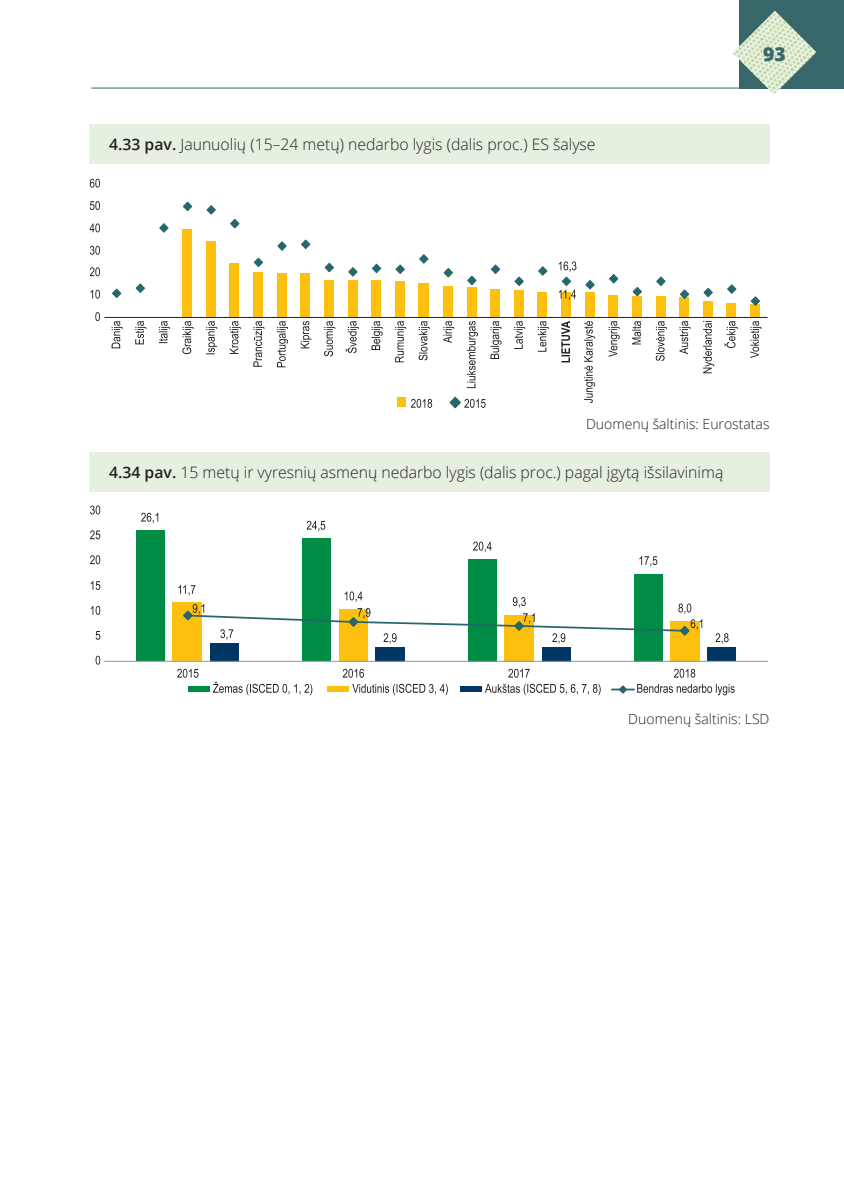
<style>
.page{position:relative;width:844px;height:1191px;background:#fff}
.page>*{position:absolute;margin:0;border:0;box-sizing:border-box;transform-origin:0 0}
.t1{font:800 19.25px "Open Sans";color:#38676b}
.t2{font:300 15.75px "Open Sans";color:#231f20}
.t3{font:300 14px "Open Sans";color:#231f20}
.s1{font-weight:600}
</style>
<div class="page">
<hr style="left:91px;top:88px;width:752px;height:1px;background:#38676b">
<div style="left:739px;top:0;width:104px;height:88px;background:#38676b"></div>
<img style="left:732px;top:11px;width:84px;height:83px">
<div style="left:89px;top:124px;width:680px;height:40px;background:#e5f0e1"></div>
<div style="left:182px;top:229px;width:10px;height:88px;background:#fec00f"></div>
<div style="left:206px;top:241px;width:9px;height:76px;background:#fec00f"></div>
<div style="left:230px;top:263px;width:9px;height:54px;background:#fec00f"></div>
<div style="left:253px;top:272px;width:9px;height:45px;background:#fec00f"></div>
<div style="left:277px;top:273px;width:9px;height:44px;background:#fec00f"></div>
<div style="left:300px;top:273px;width:10px;height:44px;background:#fec00f"></div>
<div style="left:324px;top:279px;width:9px;height:38px;background:#fec00f"></div>
<div style="left:348px;top:280px;width:9px;height:37px;background:#fec00f"></div>
<div style="left:371px;top:280px;width:9px;height:37px;background:#fec00f"></div>
<div style="left:395px;top:281px;width:9px;height:36px;background:#fec00f"></div>
<div style="left:418px;top:283px;width:11px;height:34px;background:#fec00f"></div>
<div style="left:443px;top:286px;width:9px;height:31px;background:#fec00f"></div>
<div style="left:466px;top:287px;width:10px;height:30px;background:#fec00f"></div>
<div style="left:490px;top:289px;width:9px;height:28px;background:#fec00f"></div>
<div style="left:514px;top:290px;width:9px;height:27px;background:#fec00f"></div>
<div style="left:537px;top:292px;width:10px;height:25px;background:#fec00f"></div>
<div style="left:561px;top:292px;width:9px;height:25px;background:#fec00f"></div>
<div style="left:585px;top:292px;width:9px;height:25px;background:#fec00f"></div>
<div style="left:608px;top:295px;width:9px;height:22px;background:#fec00f"></div>
<div style="left:632px;top:296px;width:9px;height:21px;background:#fec00f"></div>
<div style="left:655px;top:296px;width:10px;height:21px;background:#fec00f"></div>
<div style="left:679px;top:297px;width:9px;height:20px;background:#fec00f"></div>
<div style="left:703px;top:301px;width:9px;height:16px;background:#fec00f"></div>
<div style="left:726px;top:303px;width:9px;height:14px;background:#fec00f"></div>
<div style="left:750px;top:304px;width:9px;height:13px;background:#fec00f"></div>
<hr style="left:105px;top:317px;width:662px;height:1px;background:#231f20">
<svg style="left:112px;top:288px;width:9px;height:10px"></svg>
<svg style="left:135px;top:283px;width:10px;height:10px"></svg>
<svg style="left:159px;top:223px;width:10px;height:10px"></svg>
<svg style="left:183px;top:201px;width:10px;height:11px"></svg>
<svg style="left:206px;top:205px;width:10px;height:10px"></svg>
<svg style="left:230px;top:219px;width:10px;height:10px"></svg>
<svg style="left:253px;top:257px;width:10px;height:10px"></svg>
<svg style="left:277px;top:241px;width:10px;height:10px"></svg>
<svg style="left:301px;top:239px;width:10px;height:10px"></svg>
<svg style="left:324px;top:262px;width:10px;height:11px"></svg>
<svg style="left:348px;top:267px;width:10px;height:10px"></svg>
<svg style="left:372px;top:263px;width:10px;height:11px"></svg>
<svg style="left:395px;top:264px;width:10px;height:10px"></svg>
<svg style="left:419px;top:254px;width:10px;height:10px"></svg>
<svg style="left:443px;top:268px;width:10px;height:10px"></svg>
<svg style="left:467px;top:275px;width:10px;height:11px"></svg>
<svg style="left:491px;top:264px;width:10px;height:10px"></svg>
<svg style="left:514px;top:276px;width:10px;height:10px"></svg>
<svg style="left:538px;top:266px;width:10px;height:10px"></svg>
<svg style="left:585px;top:280px;width:10px;height:10px"></svg>
<svg style="left:609px;top:274px;width:10px;height:10px"></svg>
<svg style="left:632px;top:287px;width:10px;height:10px"></svg>
<svg style="left:656px;top:276px;width:10px;height:10px"></svg>
<svg style="left:680px;top:289px;width:9px;height:11px"></svg>
<svg style="left:703px;top:287px;width:10px;height:11px"></svg>
<svg style="left:727px;top:284px;width:10px;height:10px"></svg>
<svg style="left:750px;top:296px;width:10px;height:11px"></svg>
<svg style="left:558px;top:261px;width:18px;height:39px"></svg>
<svg style="left:95px;top:312px;width:5px;height:9px"></svg>
<svg style="left:90px;top:290px;width:10px;height:9px"></svg>
<svg style="left:90px;top:267px;width:10px;height:9px"></svg>
<svg style="left:90px;top:246px;width:10px;height:9px"></svg>
<svg style="left:90px;top:223px;width:10px;height:9px"></svg>
<svg style="left:90px;top:201px;width:10px;height:9px"></svg>
<svg style="left:90px;top:179px;width:10px;height:9px"></svg>
<svg style="left:112px;top:321px;width:11px;height:27px"></svg>
<svg style="left:135px;top:321px;width:11px;height:23px"></svg>
<svg style="left:159px;top:321px;width:11px;height:22px"></svg>
<svg style="left:182px;top:321px;width:11px;height:33px"></svg>
<svg style="left:206px;top:321px;width:11px;height:33px"></svg>
<svg style="left:230px;top:321px;width:11px;height:33px"></svg>
<svg style="left:253px;top:321px;width:11px;height:46px"></svg>
<svg style="left:277px;top:321px;width:11px;height:46px"></svg>
<svg style="left:300px;top:321px;width:11px;height:27px"></svg>
<svg style="left:324px;top:321px;width:11px;height:35px"></svg>
<svg style="left:345px;top:321px;width:14px;height:32px"></svg>
<svg style="left:371px;top:321px;width:11px;height:29px"></svg>
<svg style="left:395px;top:321px;width:11px;height:41px"></svg>
<svg style="left:418px;top:321px;width:12px;height:39px"></svg>
<svg style="left:443px;top:321px;width:11px;height:22px"></svg>
<svg style="left:466px;top:321px;width:12px;height:67px"></svg>
<svg style="left:490px;top:321px;width:11px;height:38px"></svg>
<svg style="left:514px;top:321px;width:11px;height:28px"></svg>
<svg style="left:537px;top:321px;width:11px;height:31px"></svg>
<svg style="left:561px;top:321px;width:9px;height:41px"></svg>
<svg style="left:584px;top:321px;width:11px;height:82px"></svg>
<svg style="left:608px;top:321px;width:11px;height:36px"></svg>
<svg style="left:632px;top:321px;width:8px;height:23px"></svg>
<svg style="left:655px;top:321px;width:11px;height:40px"></svg>
<svg style="left:679px;top:321px;width:11px;height:33px"></svg>
<svg style="left:703px;top:321px;width:11px;height:52px"></svg>
<svg style="left:724px;top:321px;width:13px;height:27px"></svg>
<svg style="left:750px;top:321px;width:11px;height:37px"></svg>
<div style="left:396px;top:397px;width:9px;height:9px;background:#fec00f"></div>
<svg style="left:411px;top:399px;width:21px;height:9px"></svg>
<svg style="left:449px;top:396px;width:36px;height:13px"></svg>
<div style="left:89px;top:452px;width:680px;height:40px;background:#e5f0e1"></div>
<div style="left:136px;top:530px;width:29px;height:131px;background:#008c44"></div>
<div style="left:302px;top:538px;width:28px;height:123px;background:#008c44"></div>
<div style="left:468px;top:559px;width:29px;height:102px;background:#008c44"></div>
<div style="left:633px;top:574px;width:29px;height:87px;background:#008c44"></div>
<div style="left:173px;top:602px;width:29px;height:59px;background:#fec00f"></div>
<div style="left:339px;top:609px;width:28px;height:52px;background:#fec00f"></div>
<div style="left:504px;top:614px;width:30px;height:47px;background:#fec00f"></div>
<div style="left:670px;top:621px;width:29px;height:40px;background:#fec00f"></div>
<div style="left:210px;top:643px;width:28px;height:18px;background:#003663"></div>
<div style="left:375px;top:647px;width:30px;height:14px;background:#003663"></div>
<div style="left:542px;top:647px;width:28px;height:14px;background:#003663"></div>
<div style="left:707px;top:647px;width:29px;height:14px;background:#003663"></div>
<hr style="left:105px;top:661px;width:662px;height:1px;background:#939598">
<div style="left:188px;top:686px;width:21px;height:6px;background:#008c44"></div>
<div style="left:327px;top:686px;width:22px;height:6px;background:#fec00f"></div>
<div style="left:460px;top:686px;width:21px;height:6px;background:#003663"></div>
<hr style="left:611px;top:688px;width:23px;height:2px;background:#27666b">
<svg style="left:617px;top:685px;width:11px;height:9px"></svg>
<svg style="left:141px;top:513px;width:17px;height:10px"></svg>
<svg style="left:306px;top:521px;width:19px;height:10px"></svg>
<svg style="left:473px;top:541px;width:18px;height:11px"></svg>
<svg style="left:639px;top:556px;width:18px;height:10px"></svg>
<svg style="left:715px;top:633px;width:13px;height:11px"></svg>
<svg style="left:178px;top:585px;width:524px;height:59px"></svg>
<svg style="left:96px;top:655px;width:4px;height:9px"></svg>
<svg style="left:96px;top:631px;width:4px;height:9px"></svg>
<svg style="left:91px;top:606px;width:9px;height:9px"></svg>
<svg style="left:91px;top:581px;width:9px;height:9px"></svg>
<svg style="left:90px;top:555px;width:10px;height:9px"></svg>
<svg style="left:90px;top:530px;width:10px;height:9px"></svg>
<svg style="left:90px;top:505px;width:10px;height:9px"></svg>
<svg style="left:177px;top:669px;width:21px;height:9px"></svg>
<svg style="left:342px;top:669px;width:22px;height:9px"></svg>
<svg style="left:508px;top:669px;width:21px;height:9px"></svg>
<svg style="left:674px;top:669px;width:21px;height:9px"></svg>
<svg style="left:213px;top:681px;width:99px;height:14px"></svg>
<svg style="left:352px;top:684px;width:96px;height:11px"></svg>
<svg style="left:485px;top:684px;width:115px;height:11px"></svg>
<svg style="left:637px;top:684px;width:97px;height:11px"></svg>
<p class="t2" style="left:109px;top:133px;width:487px"><span class="s1">4.33 pav.</span> Jaunuolių (15–24 metų) nedarbo lygis (dalis proc.) ES šalyse</p>
<p class="t1" style="left:763px;top:39px;width:24px">93</p>
<p class="t3" style="left:586px;top:414px;width:185px">Duomenų šaltinis: Eurostatas</p>
<p class="t2" style="left:109px;top:462px;width:615px"><span class="s1">4.34 pav.</span> 15 metų ir vyresnių asmenų nedarbo lygis (dalis proc.) pagal įgytą išsilavinimą</p>
<p class="t3" style="left:628px;top:709px;width:143px">Duomenų šaltinis: LSD</p>
</div>
